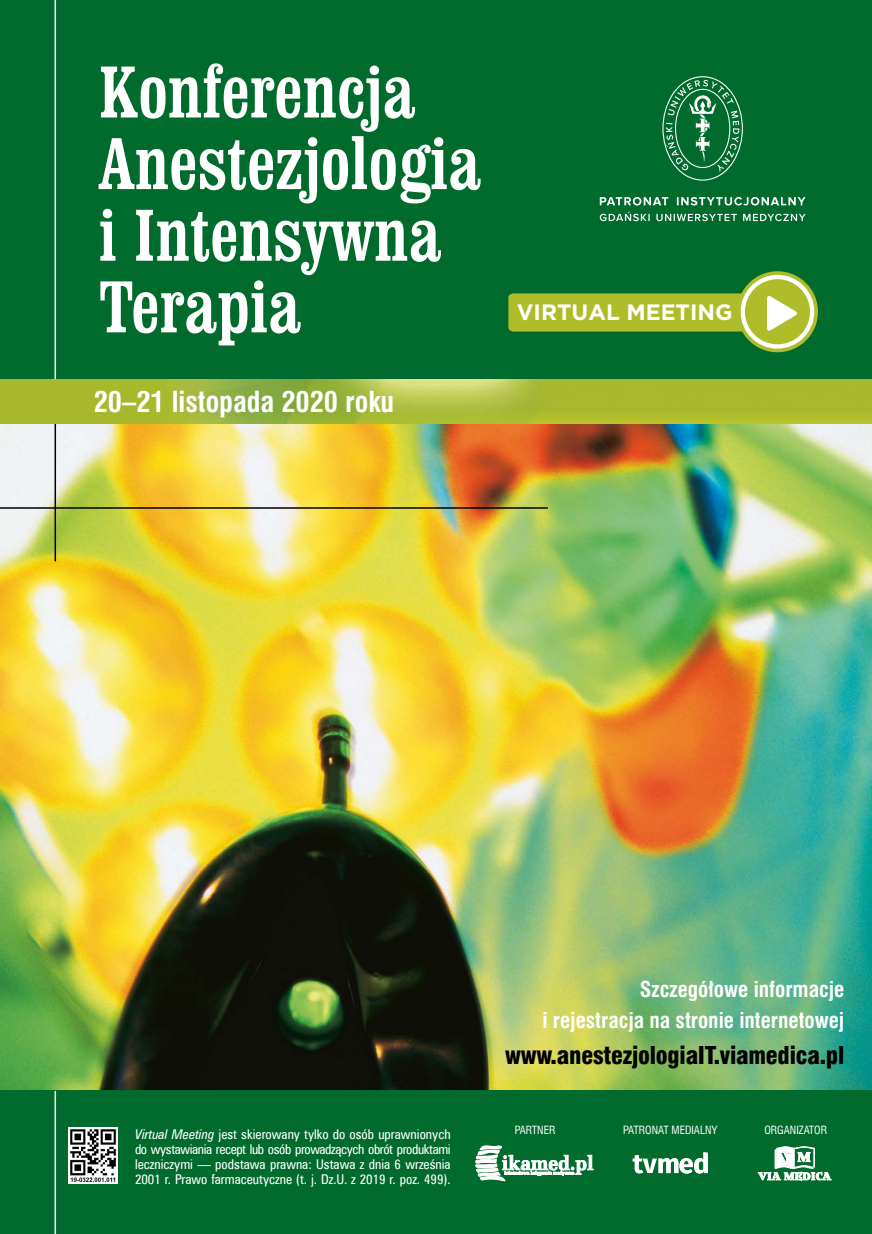
<style>
.page{position:relative;width:872px;height:1234px;background:#fff}
.page>*{position:absolute;margin:0;border:0;box-sizing:border-box;transform-origin:0 0}
.t1{font:75.3px/71.6px "Clarendon Cn EU";color:#fff}
.t2{font:700 28.35px "Swis 721 Cn EU";color:#fff}
.t3{font:24px "Swis 721 Blk Cn EU";letter-spacing:-.01em;color:#000}
.t4{font:700 22.2px "Gotham";color:#fff}
.t5{font:700 21.45px/31.2px "Swis 721 Cn EU";color:#fff;text-align:right}
.t6{font:13.5px/15px "Zurich Cn EU";color:#fff;text-align:justify}
.t7{font:11.1px "Swis 721 Cn EU";color:#fff}
.s1{font-style:italic}
</style>
<div class="page">
<img style="left:0;top:424px;width:872px;height:666px">
<div style="left:0;top:0;width:872px;height:380px;background:#006b2d"></div>
<div style="left:0;top:1090px;width:872px;height:143px;background:#006b2d"></div>
<hr style="left:55px;top:0;width:1px;height:380px;background:#fff">
<hr style="left:55px;top:380px;width:1px;height:181px;background:#000">
<hr style="left:0;top:507px;width:548px;height:1px;background:#000">
<hr style="left:55px;top:1090px;width:1px;height:143px;background:#fff">
<img style="left:0;top:379px;width:872px;height:45px">
<img style="left:68px;top:1127px;width:49px;height:56px">
<svg style="left:476px;top:1145px;width:117px;height:35px"></svg>
<svg style="left:632px;top:1152px;width:76px;height:21px"></svg>
<svg style="left:758px;top:1146px;width:73px;height:34px"></svg>
<svg style="left:662px;top:76px;width:81px;height:104px"></svg>
<svg style="left:600px;top:197px;width:205px;height:8px"></svg>
<svg style="left:600px;top:212px;width:205px;height:9px"></svg>
<svg style="left:737px;top:271px;width:81px;height:81px;background:#b8c64e"></svg>
<div style="left:740px;top:275px;width:74px;height:73px;border:4px solid #fff;border-radius:50%"></div>
<svg style="left:508px;top:293px;width:291px;height:39px;background:#b0be38"></svg>
<h1 class="t1" style="left:99px;top:57px;width:384px">Konferencja<br>Anestezjologia i Intensywna<br>Terapia</h1>
<h2 class="t2" style="left:94px;top:384px;width:302px">20–21 listopada 2020 roku</h2>
<h3 class="t4" style="left:517px;top:298px;width:217px">VIRTUAL MEETING</h3>
<h3 class="t5" style="left:542px;top:974px;width:303px">Szczegółowe informacje<br>i rejestracja na stronie internetowej</h3>
<h3 class="t3" style="left:505px;top:1040px;width:340px">www.anestezjologiaIT.viamedica.pl</h3>
<p class="t6" style="left:135px;top:1126px;width:317px"><span class="s1">Virtual Meeting</span> jest skierowany tylko do osób uprawnionych do wystawiania recept lub osób prowadzących obrót produktami leczniczymi — podstawa prawna: Ustawa z dnia 6 września 2001 r. Prawo farmaceutyczne (t. j. Dz.U. z 2019 r. poz. 499).</p>
<p class="t7" style="left:514px;top:1122px;width:42px">PARTNER</p>
<p class="t7" style="left:623px;top:1122px;width:96px">PATRONAT MEDIALNY</p>
<p class="t7" style="left:764px;top:1122px;width:64px">ORGANIZATOR</p>
</div>
